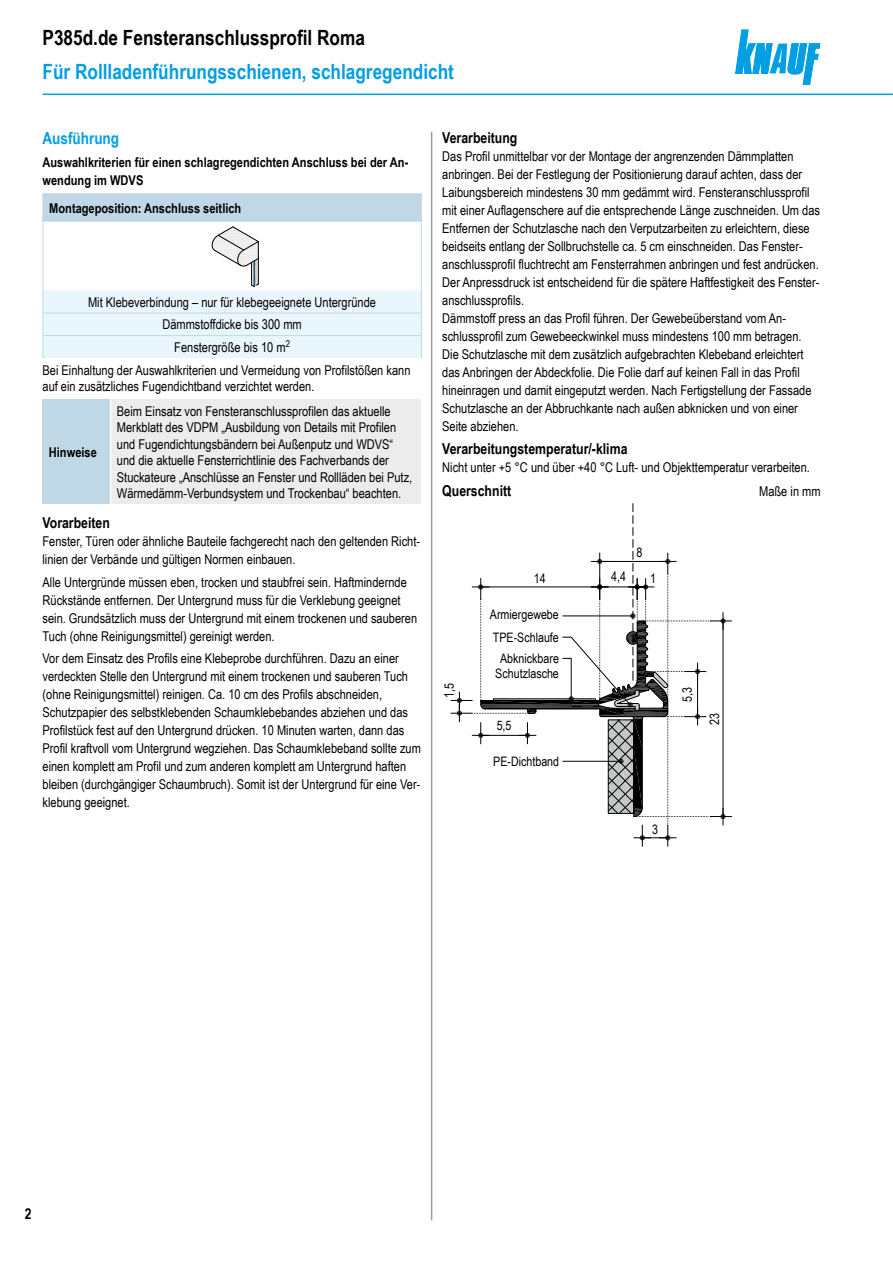
<style>
.page{position:relative;width:893px;height:1263px;background:#fff}
.page>*{position:absolute;margin:0;border:0;box-sizing:border-box;transform-origin:0 0}
.t1{font:700 21px "Arial Narrow";color:#009ee3}
.t2{font:700 21px "Arial Narrow";color:#000}
.Ue3_11cyan_TB{font:700 16.5px "Arial Narrow";color:#009ee3}
.Ue4_10schwarz_TB{font:700 15px "Arial Narrow";color:#000}
.Text_TB{font:13.5px/18px "Arial Narrow";color:#000}
.Text_Abs_o_TB{font:13.5px/18px "Arial Narrow";color:#000}
.Hinweis_Text_Abs_o_T{font:13.5px/16.5px "Arial Narrow";color:#000}
.Hinweis_Text_TB{font:13.5px/16.5px "Arial Narrow";color:#000}
.Tab_Text_TB{font:13.5px "Arial Narrow";color:#000}
.Ue5_9schwarz_TB{font:700 13.5px/18px "Arial Narrow";color:#000}
.Tab_Kopf_TB{font:700 13.5px "Arial Narrow";color:#000}
.Ue4_10schwarz_TB-2{font:13.5px "Arial Narrow";color:#000}
.Hinweis_TB{font:700 13.5px "Arial Narrow";color:#000}
.t3{font:13.05px/14.9px "Arial Narrow";color:#000;text-align:center}
</style>
<div class="page">
<svg style="left:735px;top:30px;width:85px;height:54px"></svg>
<hr style="left:43px;top:94px;width:850px;height:1px;background:#009ee3">
<hr style="left:431px;top:132px;width:1px;height:1088px;background:#9c9c9d">
<svg style="left:451px;top:504px;width:281px;height:342px"></svg>
<svg style="left:43px;top:193px;width:379px;height:165px"></svg>
<div style="left:43px;top:399px;width:68px;height:105px;background:#c0d8e6"></div>
<div style="left:111px;top:399px;width:310px;height:105px;background:#ececec"></div>
<hr style="left:110px;top:399px;width:1px;height:105px;background:#fff">
<h1 class="t2" style="left:43px;top:22px;width:324px">P385d.de Fensteranschlussprofil Roma</h1>
<h1 class="t1" style="left:43px;top:56px;width:413px">Für Rollladenführungsschienen, schlagregendicht</h1>
<p class="Ue3_11cyan_TB" style="left:43px;top:125px;width:78px">Ausführung</p>
<p class="Ue5_9schwarz_TB" style="left:43px;top:152px;width:367px">Auswahlkriterien für einen schlagregendichten Anschluss bei der An&shy;wendung im WDVS</p>
<p class="Tab_Kopf_TB" style="left:49px;top:198px;width:194px">Montageposition: Anschluss seitlich</p>
<p class="Tab_Text_TB" style="left:88px;top:292px;width:289px">Mit Klebeverbindung – nur für klebegeeignete Untergründe</p>
<p class="Tab_Text_TB" style="left:162px;top:314px;width:141px">Dämmstoffdicke bis 300 mm</p>
<p class="Tab_Text_TB" style="left:174px;top:337px;width:117px">Fenstergröße bis 10 m<sup>2</sup></p>
<p class="Hinweis_Text_TB" style="left:43px;top:361px;width:370px">Bei Einhaltung der Auswahlkriterien und Vermeidung von Profilstößen kann auf ein zusätzliches Fugendichtband verzichtet werden.</p>
<p class="Hinweis_TB" style="left:49px;top:442px;width:49px">Hinweise</p>
<p class="Hinweis_Text_Abs_o_T" style="left:117px;top:402px;width:297px">Beim Einsatz von Fensteranschlussprofilen das aktuelle Merkblatt des VDPM „Ausbildung von Details mit Profilen und Fugendichtungsbändern bei Außenputz und WDVS“ und die aktuelle Fensterrichtlinie des Fachverbands der Stuckateure „Anschlüsse an Fenster und Rollläden bei Putz, Wärmedämm-Verbundsystem und Trockenbau“ beachten.</p>
<p class="Ue4_10schwarz_TB" style="left:43px;top:511px;width:69px">Vorarbeiten</p>
<p class="Text_TB" style="left:43px;top:532px;width:379px">Fenster, Türen oder ähnliche Bauteile fachgerecht nach den geltenden Richt&shy;linien der Verbände und gültigen Normen einbauen.</p>
<p class="Text_Abs_o_TB" style="left:43px;top:572px;width:376px">Alle Untergründe müssen eben, trocken und staubfrei sein. Haftmindernde Rückstände entfernen. Der Untergrund muss für die Verklebung geeignet sein. Grundsätzlich muss der Untergrund mit einem trockenen und sauberen Tuch (ohne Reinigungsmittel) gereinigt werden.</p>
<p class="Text_Abs_o_TB" style="left:43px;top:649px;width:380px">Vor dem Einsatz des Profils eine Klebeprobe durchführen. Dazu an einer verdeckten Stelle den Untergrund mit einem trockenen und sauberen Tuch (ohne Reinigungsmittel) reinigen. Ca. 10 cm des Profils abschneiden, Schutzpapier des selbstklebenden Schaumklebebandes abziehen und das Profilstück fest auf den Untergrund drücken. 10 Minuten warten, dann das Profil kraftvoll vom Untergrund wegziehen. Das Schaumklebeband sollte zum einen komplett am Profil und zum anderen komplett am Untergrund haften bleiben (durchgängiger Schaumbruch). Somit ist der Untergrund für eine Ver&shy;klebung geeignet.</p>
<p class="Ue4_10schwarz_TB" style="left:442px;top:126px;width:77px">Verarbeitung</p>
<p class="Text_TB" style="left:442px;top:146px;width:379px">Das Profil unmittelbar vor der Montage der angrenzenden Dämmplatten anbringen. Bei der Festlegung der Positionierung darauf achten, dass der Laibungsbereich mindestens 30 mm gedämmt wird. Fensteranschlussprofil mit einer Auflagenschere auf die entsprechende Länge zuschneiden. Um das Entfernen der Schutzlasche nach den Verputzarbeiten zu erleichtern, diese beidseits entlang der Sollbruchstelle ca. 5 cm einschneiden. Das Fenster&shy;anschlussprofil fluchtrecht am Fensterrahmen anbringen und fest andrücken.<br>Der Anpressdruck ist entscheidend für die spätere Haftfestigkeit des Fenster&shy;anschlussprofils.</p>
<p class="Text_TB" style="left:442px;top:308px;width:371px">Dämmstoff press an das Profil führen. Der Gewebeüberstand vom An&shy;schlussprofil zum Gewebeeckwinkel muss mindestens 100 mm betragen.<br>Die Schutzlasche mit dem zusätzlich aufgebrachten Klebeband erleichtert das Anbringen der Abdeckfolie. Die Folie darf auf keinen Fall in das Profil hineinragen und damit eingeputzt werden. Nach Fertigstellung der Fassade Schutzlasche an der Abbruchkante nach außen abknicken und von einer Seite abziehen.</p>
<p class="Ue4_10schwarz_TB" style="left:442px;top:437px;width:187px">Verarbeitungstemperatur/-klima</p>
<p class="Text_TB" style="left:442px;top:458px;width:369px">Nicht unter +5 °C und über +40 °C Luft- und Objekttemperatur verarbeiten.</p>
<p class="Ue4_10schwarz_TB" style="left:442px;top:479px;width:71px">Querschnitt</p>
<p class="Ue4_10schwarz_TB-2" style="left:759px;top:481px;width:63px">Maße in mm</p>
<p class="t3" style="left:636px;top:545px;width:7px">8</p>
<p class="t3" style="left:534px;top:571px;width:13px">14</p>
<p class="t3" style="left:611px;top:569px;width:16px">4,4</p>
<p class="t3" style="left:650px;top:571px;width:7px">1</p>
<p class="t3" style="left:490px;top:607px;width:71px">Armiergewebe</p>
<p class="t3" style="left:493px;top:629px;width:68px">TPE-Schlaufe</p>
<p class="t3" style="left:441px;top:698px;width:16px;rotate:-90deg">1,5</p>
<p class="t3" style="left:495px;top:650px;width:65px">Abknickbare<br>Schutzlasche</p>
<p class="t3" style="left:497px;top:717px;width:16px">5,5</p>
<p class="t3" style="left:493px;top:753px;width:68px">PE-Dichtband</p>
<p class="t3" style="left:679px;top:701px;width:16px;rotate:-90deg">5,3</p>
<p class="t3" style="left:707px;top:725px;width:13px;rotate:-90deg">23</p>
<p class="t3" style="left:652px;top:821px;width:7px">3</p>
<p class="Ue4_10schwarz_TB" style="left:25px;top:1202px;width:8px">2</p>
</div>
